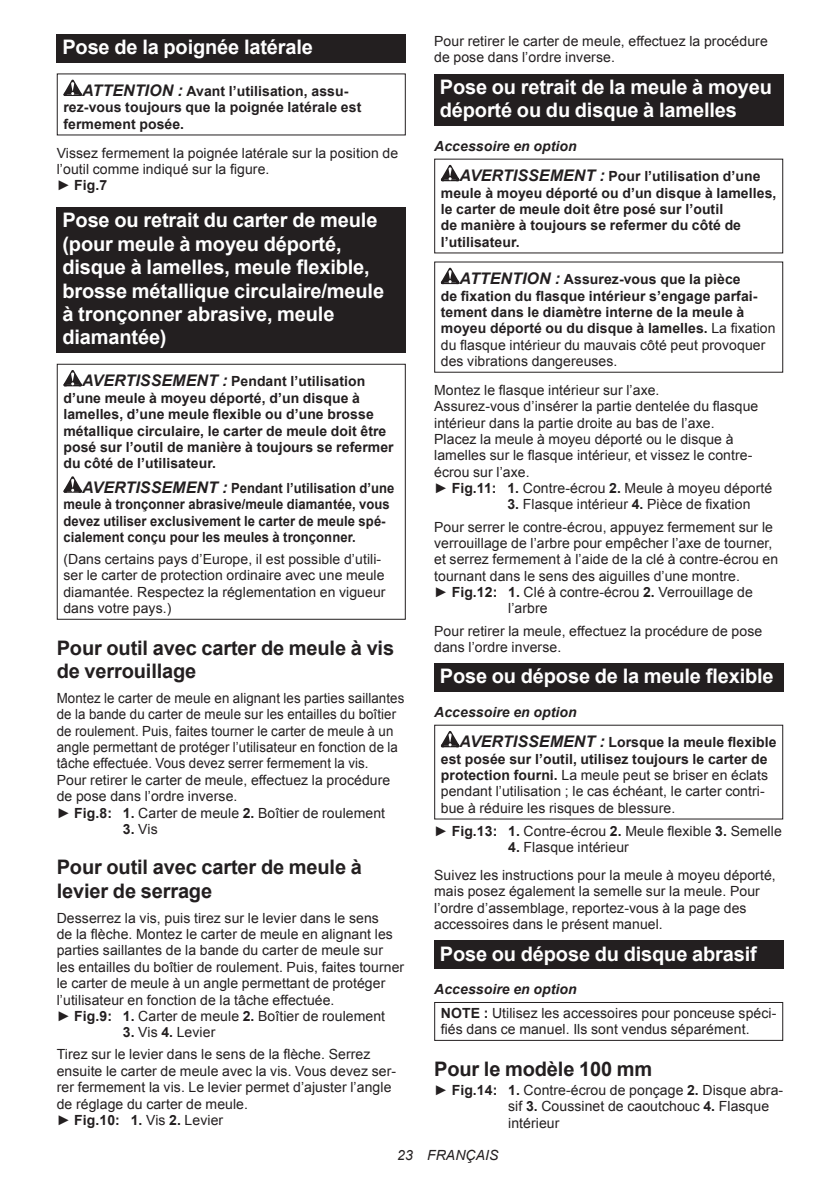
<style>
.page{position:relative;width:840px;height:1191px;background:#fff}
.page>*{position:absolute;margin:0;border:0;box-sizing:border-box;transform-origin:0 0}
.t1{font:700 20px/23.4px "Arial";letter-spacing:-.01em;color:#fff}
.t2{font:700 20px/23.4px "Arial";letter-spacing:-.01em;color:#231f20}
.t3{font:14px/16.4px "Arial";letter-spacing:.005em;color:#231f20}
.t4{font:700 14px/16.4px "Arial";letter-spacing:.005em;color:#231f20}
.t5{font:14px/16.4px "Arial";letter-spacing:.005em;color:#231f20;scale:.95 1}
.t6{font:700 14px/16.4px "Arial";letter-spacing:.005em;color:#231f20;scale:.93 1}
.t7{font:italic 14px "Arial";letter-spacing:.005em;color:#231f20}
.s1{font-style:italic;font-size:16px}
.s2{font-weight:700}
.s3{font-style:italic}
.s4{font-weight:400}
.s5{font-weight:700;font-style:italic}
</style>
<div class="page">
<div style="left:57px;top:34px;width:348px;height:29px;background:#231f20"></div>
<svg style="left:63px;top:80px;width:19px;height:16px"></svg>
<div style="left:57px;top:207px;width:348px;height:146px;background:#231f20"></div>
<svg style="left:63px;top:370px;width:19px;height:16px"></svg>
<svg style="left:63px;top:476px;width:19px;height:17px"></svg>
<div style="left:57px;top:364px;width:348px;height:256px;border:1px solid #231f20"></div>
<div style="left:434px;top:74px;width:348px;height:52px;background:#231f20"></div>
<svg style="left:440px;top:165px;width:19px;height:16px"></svg>
<svg style="left:440px;top:268px;width:19px;height:16px"></svg>
<div style="left:434px;top:663px;width:348px;height:28px;background:#231f20"></div>
<svg style="left:440px;top:731px;width:19px;height:16px"></svg>
<div style="left:434px;top:940px;width:348px;height:29px;background:#231f20"></div>
<div style="left:434px;top:1002px;width:348px;height:39px;border:1px solid #231f20"></div>
<h1 class="t1" style="left:62px;top:36px;width:252px">Pose de la poignée latérale</h1>
<p class="t4" style="left:63px;top:83px;width:299px;text-indent:19px"><span class="s1">ATTENTION :</span> Avant l’utilisation, assu&shy;rez-vous toujours que la poignée latérale est fermement posée.</p>
<p class="t3" style="left:57px;top:145px;width:343px">Vissez fermement la poignée latérale sur la position de l’outil comme indiqué sur la figure.<br>► <span class="s2">Fig.7</span></p>
<h1 class="t1" style="left:62px;top:209px;width:323px">Pose ou retrait du carter de meule (pour meule à moyeu déporté, disque à lamelles, meule flexible, brosse métallique circulaire/meule à tronçonner abrasive, meule diamantée)</h1>
<p class="t4" style="left:63px;top:374px;width:331px;text-indent:19px"><span class="s1">AVERTISSEMENT :</span> Pendant l’utilisation d’une meule à moyeu déporté, d’un disque à lamelles, d’une meule flexible ou d’une brosse métallique circulaire, le carter de meule doit être posé sur l’outil de manière à toujours se refermer du côté de l’utilisateur.</p>
<p class="t6" style="left:63px;top:480px;width:357px;text-indent:19px"><span class="s1">AVERTISSEMENT :</span> Pendant l’utilisation d’une meule à tronçonner abrasive/meule diamantée, vous devez utiliser exclusivement le carter de meule spé&shy;cialement conçu pour les meules à tronçonner.</p>
<p class="t3" style="left:63px;top:551px;width:323px">(Dans certains pays d’Europe, il est possible d’utili&shy;ser le carter de protection ordinaire avec une meule diamantée. Respectez la réglementation en vigueur dans votre pays.)</p>
<h1 class="t2" style="left:57px;top:636px;width:339px">Pour outil avec carter de meule à vis de verrouillage</h1>
<p class="t5" style="left:57px;top:690px;width:367px">Montez le carter de meule en alignant les parties saillantes de la bande du carter de meule sur les entailles du boîtier de roulement. Puis, faites tourner le carter de meule à un angle permettant de protéger l’utilisateur en fonction de la tâche effectuée. Vous devez serrer fermement la vis.<br>Pour retirer le carter de meule, effectuez la procédure de pose dans l’ordre inverse.<br>► <span class="s2">Fig.8: 1.</span> Carter de meule <span class="s2">2.</span> Boîtier de roulement</p>
<p class="t3" style="left:123px;top:821px;width:36px"><span class="s2">3.</span> Vis</p>
<h1 class="t2" style="left:57px;top:856px;width:306px">Pour outil avec carter de meule à levier de serrage</h1>
<p class="t3" style="left:57px;top:909px;width:349px">Desserrez la vis, puis tirez sur le levier dans le sens<br>de la flèche. Montez le carter de meule en alignant les parties saillantes de la bande du carter de meule sur les entailles du boîtier de roulement. Puis, faites tourner le carter de meule à un angle permettant de protéger l’utilisateur en fonction de la tâche effectuée.<br>► <span class="s2">Fig.9: 1.</span> Carter de meule <span class="s2">2.</span> Boîtier de roulement</p>
<p class="t3" style="left:57px;top:1021px;width:315px;line-height:22px;text-indent:66px"><span class="s2">3.</span> Vis <span class="s2">4.</span> Levier<br>Tirez sur le levier dans le sens de la flèche. Serrez</p>
<p class="t3" style="left:57px;top:1062px;width:340px">ensuite le carter de meule avec la vis. Vous devez ser&shy;rer fermement la vis. Le levier permet d’ajuster l’angle de réglage du carter de meule.<br>► <span class="s2">Fig.10: 1.</span> Vis <span class="s2">2.</span> Levier</p>
<p class="t3" style="left:434px;top:33px;width:335px">Pour retirer le carter de meule, effectuez la procédure de pose dans l’ordre inverse.</p>
<h1 class="t1" style="left:439px;top:76px;width:333px">Pose ou retrait de la meule à moyeu déporté ou du disque à lamelles</h1>
<p class="t4" style="left:459px;top:131px;width:302px;line-height:30.6px;text-indent:-25px"><span class="s3">Accessoire en option<br></span><span class="s1">AVERTISSEMENT :</span> Pour l’utilisation d’une</p>
<p class="t4" style="left:440px;top:185px;width:337px">meule à moyeu déporté ou d’un disque à lamelles, le carter de meule doit être posé sur l’outil<br>de manière à toujours se refermer du côté de l’utilisateur.</p>
<p class="t4" style="left:440px;top:271px;width:336px;text-indent:19px"><span class="s1">ATTENTION :</span> Assurez-vous que la pièce<br>de fixation du flasque intérieur s’engage parfai&shy;tement dans le diamètre interne de la meule à moyeu déporté ou du disque à lamelles. <span class="s4">La fixation du flasque intérieur du mauvais côté peut provoquer des vibrations dangereuses.</span></p>
<p class="t3" style="left:434px;top:382px;width:339px">Montez le flasque intérieur sur l’axe.<br>Assurez-vous d’insérer la partie dentelée du flasque intérieur dans la partie droite au bas de l’axe.<br>Placez la meule à moyeu déporté ou le disque à lamelles sur le flasque intérieur, et vissez le contre&shy;écrou sur l’axe.<br>► <span class="s2">Fig.11: 1.</span> Contre-écrou <span class="s2">2.</span> Meule à moyeu déporté</p>
<p class="t3" style="left:434px;top:494px;width:340px;line-height:22px;text-indent:73px"><span class="s2">3.</span> Flasque intérieur <span class="s2">4.</span> Pièce de fixation<br>Pour serrer le contre-écrou, appuyez fermement sur le</p>
<p class="t3" style="left:434px;top:535px;width:339px">verrouillage de l’arbre pour empêcher l’axe de tourner,</p>
<p class="t3" style="left:434px;top:551px;width:345px">et serrez fermement à l’aide de la clé à contre-écrou en</p>
<p class="t3" style="left:434px;top:568px;width:307px">tournant dans le sens des aiguilles d’une montre.</p>
<p class="t3" style="left:434px;top:584px;width:320px">► <span class="s2">Fig.12: 1.</span> Clé à contre-écrou <span class="s2">2.</span> Verrouillage de</p>
<p class="t3" style="left:508px;top:600px;width:41px">l’arbre</p>
<p class="t3" style="left:434px;top:622px;width:329px">Pour retirer la meule, effectuez la procédure de pose dans l’ordre inverse.</p>
<h1 class="t1" style="left:439px;top:665px;width:335px">Pose ou dépose de la meule flexible</h1>
<p class="t4" style="left:459px;top:697px;width:318px;line-height:30.6px;text-indent:-25px"><span class="s3">Accessoire en option<br></span><span class="s1">AVERTISSEMENT :</span> Lorsque la meule flexible</p>
<p class="t3" style="left:440px;top:750px;width:328px"><span class="s2">est posée sur l’outil, utilisez toujours le carter de protection fourni.</span> La meule peut se briser en éclats pendant l’utilisation ; le cas échéant, le carter contri&shy;bue à réduire les risques de blessure.</p>
<p class="t3" style="left:434px;top:823px;width:349px">► <span class="s2">Fig.13: 1.</span> Contre-écrou <span class="s2">2.</span> Meule flexible <span class="s2">3.</span> Semelle</p>
<p class="t3" style="left:434px;top:833px;width:343px;line-height:27.8px;text-indent:74px"><span class="s2">4.</span> Flasque intérieur<br>Suivez les instructions pour la meule à moyeu déporté,</p>
<p class="t3" style="left:434px;top:883px;width:327px">mais posez également la semelle sur la meule. Pour l’ordre d’assemblage, reportez-vous à la page des accessoires dans le présent manuel.</p>
<h1 class="t1" style="left:439px;top:942px;width:318px">Pose ou dépose du disque abrasif</h1>
<p class="t3" style="left:440px;top:977px;width:337px;line-height:23.8px;text-indent:-7px"><span class="s5">Accessoire en option<br></span><span class="s2">NOTE :</span> Utilisez les accessoires pour ponceuse spéci-</p>
<p class="t3" style="left:440px;top:1021px;width:310px">fiés dans ce manuel. Ils sont vendus séparément.</p>
<h1 class="t2" style="left:434px;top:1057px;width:219px">Pour le modèle 100 mm</h1>
<p class="t3" style="left:508px;top:1081px;width:276px;text-indent:-74px">► <span class="s2">Fig.14: 1.</span> Contre-écrou de ponçage <span class="s2">2.</span> Disque abra&shy;sif <span class="s2">3.</span> Coussinet de caoutchouc <span class="s2">4.</span> Flasque intérieur</p>
<p class="t7" style="left:397px;top:1146px;width:103px">23 FRANÇAIS</p>
</div>
